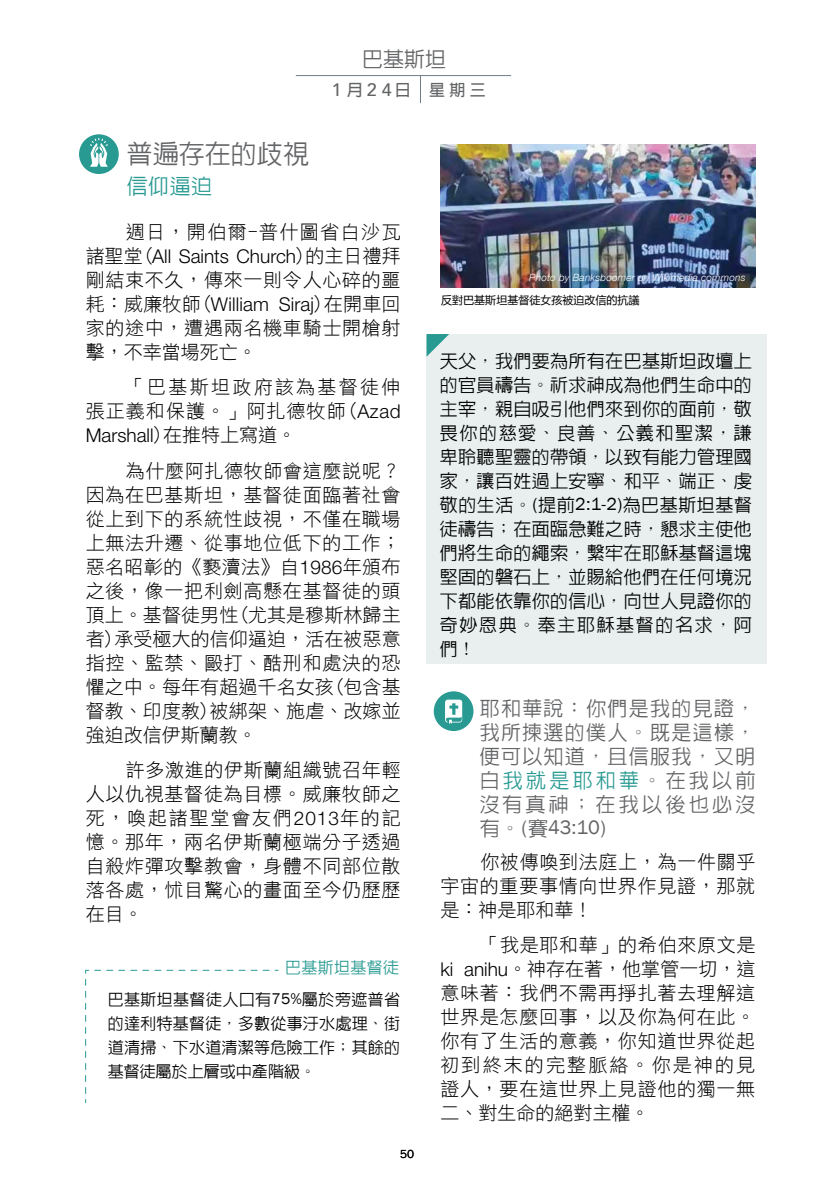
<style>
.page{position:relative;width:840px;height:1191px;background:#fff}
.page>*{position:absolute;margin:0;border:0;box-sizing:border-box;transform-origin:0 0}
.t1{font:500 26px "ID Hei";color:#636466}
.t2{font:500 21px "ID Hei";color:#636466}
.t3{font:500 21px "ID Hei";color:#289a92}
.t4{font:500 20px/24px "ID Hei";letter-spacing:.065em;color:#636466;text-align:justify}
.t5{font:20px "Franklin Gothic";color:#636466}
.t6{font:19px/24px "DF Hei W3 WIN BF";letter-spacing:.035em;color:#000;text-align:justify}
.t7{font:300 19px "Helvetica Neue";color:#000}
.t8{font:19px/24px "DF Hei W3 WIN BF";letter-spacing:.12em;color:#000;text-align:right}
.t9{font:19px "DF Hei W3 WIN BF";letter-spacing:.075em;color:#000}
.t10{font:500 18px/24px "ID Hei";letter-spacing:.02em;color:#000;text-align:justify}
.t11{font:500 18px "Avenir";color:#636466}
.t12{font:500 16px/24px "ID Hei";letter-spacing:.015em;color:#000;text-align:justify}
.t13{font:500 16px "ID Hei";letter-spacing:.02em;color:#289a92}
.t14{font:700 16px "Adobe Fan Heiti Std";color:#636466}
.t15{font:12px "Franklin Gothic";color:#000}
.t16{font:11px "Microsoft Ya Hei";color:#000}
.t17{font:italic 300 10px "Helvetica Neue";letter-spacing:.02em;color:#fff}
.s1{font-family:"Adobe Fan Heiti Std";font-weight:700;font-size:16px}
.s2{font-family:"DF Hei W3 WIN BF";font-weight:400}
.s3{font-family:"Helvetica Neue";font-weight:300}
.s4{font-family:"Franklin Gothic";font-weight:400}
.s5{color:#289a92}
.s6{font-family:"ID Hei";font-weight:500}
</style>
<div class="page">
<hr style="left:296px;top:75px;width:214px;height:1px;background:#727d84">
<svg style="left:420px;top:76px;width:1px;height:27px"></svg>
<img style="left:440px;top:144px;width:315px;height:144px">
<svg style="left:79px;top:134px;width:40px;height:40px"></svg>
<svg style="left:433px;top:691px;width:40px;height:40px"></svg>
<div style="left:426px;top:334px;width:340px;height:329px;background:#e8efee"></div>
<svg style="left:426px;top:334px;width:23px;height:23px"></svg>
<svg style="left:85px;top:969px;width:194px;height:134px"></svg>
<p class="t2" style="left:362px;top:48px;width:85px">巴基斯坦</p>
<h1 class="t1" style="left:127px;top:140px;width:184px">普遍存在的歧視</h1>
<p class="t3" style="left:127px;top:175px;width:87px">信仰逼迫</p>
<p class="t11" style="left:331px;top:75px;width:61px">1 <span class="s1">月</span> 2 4</p>
<p class="t14" style="left:394px;top:81px;width:92px">日 星期三</p>
<p class="t9" style="left:126px;top:222px;width:276px">週日，開伯爾-普什圖省白沙瓦</p>
<p class="t7" style="left:86px;top:244px;width:316px"><span class="s2">諸聖堂(</span>All Saints Church<span class="s2">)的主日禮拜</span></p>
<p class="t6" style="left:86px;top:268px;width:316px">剛結束不久，傳來一則令人心碎的噩耗：威廉牧師(<span class="s3">William Siraj</span>)在開車回家的途中，遭遇兩名機車騎士開槍射擊，不幸當場死亡。</p>
<p class="t8" style="left:86px;top:375px;width:316px">「巴基斯坦政府該為基督徒伸<br>張正義和保護。」阿扎德牧師(<span class="s3">Azad</span></p>
<p class="t7" style="left:86px;top:424px;width:212px">Marshall<span class="s2">)在推特上寫道。</span></p>
<p class="t6" style="left:86px;top:458px;width:316px;text-indent:40px">為什麼阿扎德牧師會這麼說呢？因為在巴基斯坦，基督徒面臨著社會從上到下的系統性歧視，不僅在職場上無法升遷、從事地位低下的工作；惡名昭彰的《褻瀆法》自<span class="s3">1986</span>年頒布之後，像一把利劍高懸在基督徒的頭頂上。基督徒男性(尤其是穆斯林歸主者)承受極大的信仰逼迫，活在被惡意指控、監禁、毆打、酷刑和處決的恐懼之中。每年有超過千名女孩(包含基督教、印度教)被綁架、施虐、改嫁並強迫改信伊斯蘭教。</p>
<p class="t6" style="left:86px;top:758px;width:316px;text-indent:40px">許多激進的伊斯蘭組織號召年輕人以仇視基督徒為目標。威廉牧師之死，喚起諸聖堂會友們<span class="s3">2013</span>年的記憶。那年，兩名伊斯蘭極端分子透過自殺炸彈攻擊教會，身體不同部位散落各處，怵目驚心的畫面至今仍歷歷在目。</p>
<p class="t13" style="left:285px;top:959px;width:115px">巴基斯坦基督徒</p>
<p class="t12" style="left:108px;top:987px;width:294px">巴基斯坦基督徒人口有<span class="s4">75%</span>屬於旁遮普省的達利特基督徒，多數從事汙水處理、街道清掃、下水道清潔等危險工作；其餘的基督徒屬於上層或中產階級。</p>
<p class="t15" style="left:400px;top:1146px;width:16px">50</p>
<p class="t17" style="left:529px;top:271px;width:218px">Photo by Banksboomer on Wikimedia commons</p>
<p class="t16" style="left:441px;top:292px;width:199px">反對巴基斯坦基督徒女孩被迫改信的抗議</p>
<p class="t10" style="left:439px;top:349px;width:313px">天父，我們要為所有在巴基斯坦政壇上的官員禱告。祈求神成為他們生命中的主宰，親自吸引他們來到你的面前，敬畏你的慈愛、良善、公義和聖潔，謙卑聆聽聖靈的帶領，以致有能力管理國家，讓百姓過上安寧、和平、端正、虔敬的生活。<span class="s4">(</span>提前<span class="s4">2:1-2)</span>為巴基斯坦基督徒禱告；在面臨急難之時，懇求主使他們將生命的繩索，繫牢在耶穌基督這塊堅固的磐石上，並賜給他們在任何境況下都能依靠你的信心，向世人見證你的奇妙恩典。奉主耶穌基督的名求，阿們！</p>
<p class="t4" style="left:479px;top:695px;width:277px">耶和華說：你們是我的見證，我所揀選的僕人。既是這樣，便可以知道，且信服我，又明白<span class="s5">我就是耶和華</span>。在我以前沒有真神；在我以後也必沒</p>
<p class="t5" style="left:479px;top:814px;width:127px"><span class="s6">有。</span>(<span class="s6">賽</span>43:10)</p>
<p class="t6" style="left:440px;top:849px;width:316px;text-indent:40px">你被傳喚到法庭上，為一件關乎宇宙的重要事情向世界作見證，那就是：神是耶和華！</p>
<p class="t6" style="left:440px;top:933px;width:316px;text-indent:40px">「我是耶和華」的希伯來原文是<span class="s3">ki anihu</span>。神存在著，他掌管一切，這意味著：我們不需再掙扎著去理解這世界是怎麼回事，以及你為何在此。你有了生活的意義，你知道世界從起初到終末的完整脈絡。你是神的見證人，要在這世界上見證他的獨一無二、對生命的絕對主權。</p>
</div>
